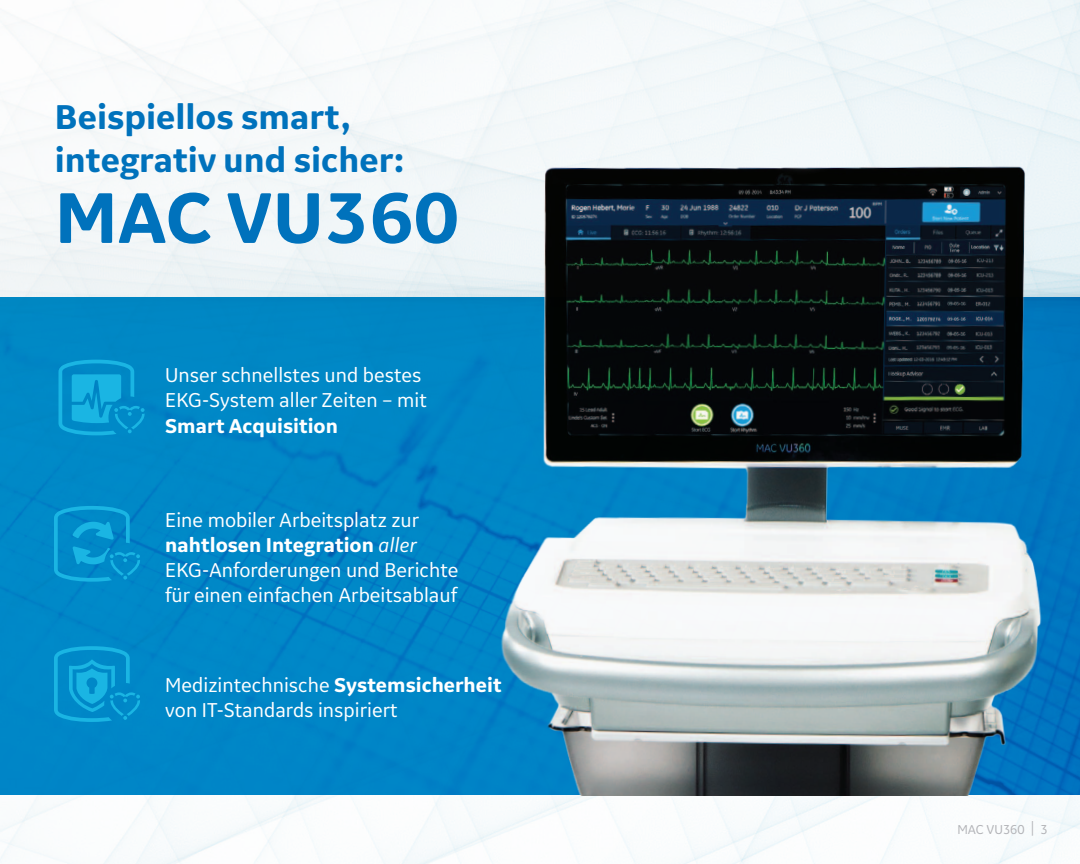
<style>
.page{position:relative;width:1080px;height:864px;background:#fff}
.page>*{position:absolute;margin:0;border:0;box-sizing:border-box;transform-origin:0 0}
.t1{font:700 75px "GE Inspira Sans";color:#0072bc}
.t2{font:700 36px/43.2px "GE Inspira Sans";color:#0072bc}
.t3{font:21px/25.2px "GE Inspira Sans";color:#fff}
.t4{font:700 21px "GE Inspira Sans";color:#fff}
.t5{font:13.5px "GE Inspira Sans";color:#b2b3b7}
.s1{font-weight:700}
.s2{font-style:italic}
.s3{font-size:17.55px}
</style>
<div class="page">
<img style="left:0;top:0;width:1080px;height:864px">
<img style="left:0;top:297px;width:1080px;height:498px">
<svg style="left:54px;top:506px;width:86px;height:76px;background:#0693ce"></svg>
<svg style="left:54px;top:646px;width:86px;height:76px;background:#0896d0"></svg>
<svg style="left:58px;top:360px;width:87px;height:75px;background:#0b9ad1"></svg>
<img style="left:494px;top:154px;width:553px;height:641px">
<h2 class="t2" style="left:55px;top:95px;width:351px">Beispiellos smart, integrativ und sicher:</h2>
<h1 class="t1" style="left:55px;top:171px;width:406px">MAC VU360</h1>
<p class="t3" style="left:165px;top:362px;width:263px">Unser schnellstes und bestes<br>EKG-System aller Zeiten – mit</p>
<p class="t4" style="left:165px;top:413px;width:174px">Smart Acquisition</p>
<p class="t3" style="left:165px;top:507px;width:295px">Eine mobiler Arbeitsplatz zur <span class="s1">nahtlosen Integration</span> <span class="s2">aller<br></span>EKG-Anforderungen und Berichte für einen einfachen Arbeitsablauf</p>
<p class="t3" style="left:165px;top:672px;width:338px">Medizintechnische <span class="s1">Systemsicherheit </span>von IT-Standards inspiriert</p>
<p class="t5" style="left:957px;top:821px;width:92px">MAC VU360 <span class="s3">|</span> 3</p>
</div>
